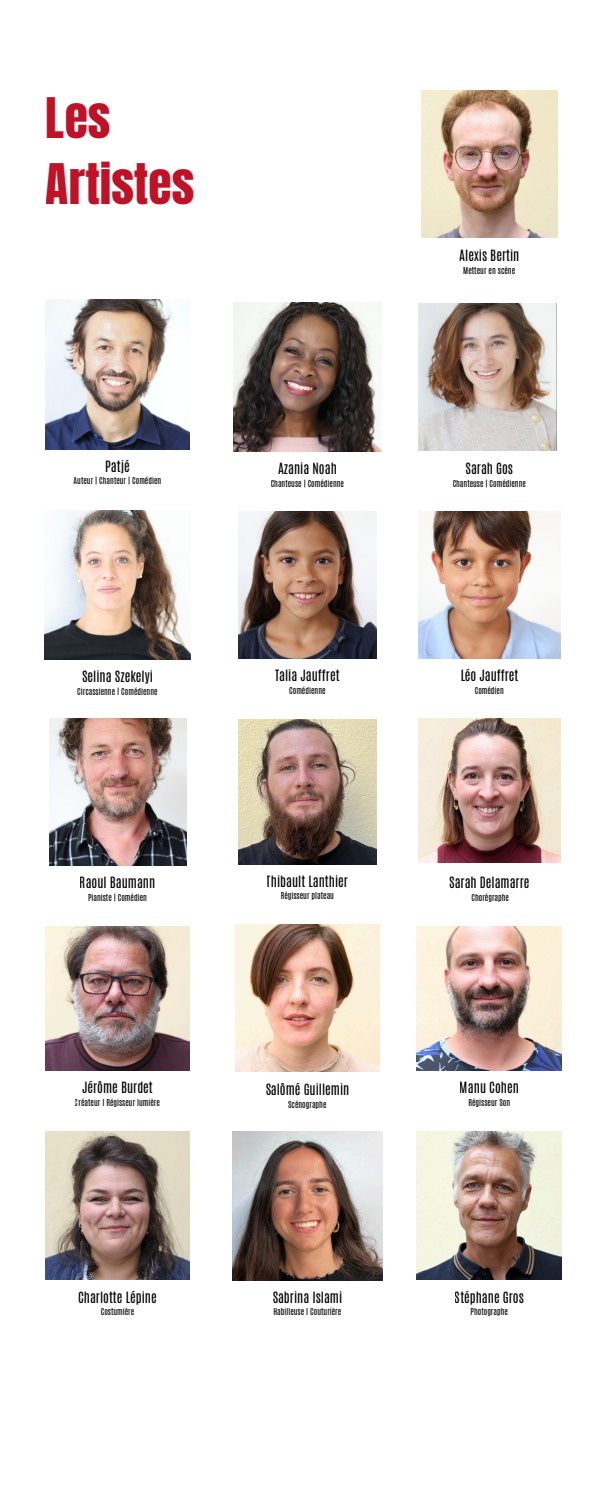
<style>
.page{position:relative;width:600px;height:1500px;background:#fff}
.page>*{position:absolute;margin:0;border:0;box-sizing:border-box;transform-origin:0 0}
.t1{font:47.5px/66.2px "Anton";color:#c01226}
.t2{font:13px "Antonio";color:#000}
.t3{font:8px "Antonio";color:#000}
</style>
<div class="page">
<img style="left:44px;top:510px;width:147px;height:150px">
<img style="left:239px;top:511px;width:137px;height:147px">
<img style="left:418px;top:511px;width:142px;height:147px">
<img style="left:234px;top:303px;width:147px;height:148px">
<img style="left:418px;top:303px;width:139px;height:148px">
<img style="left:46px;top:300px;width:144px;height:150px">
<img style="left:49px;top:718px;width:137px;height:148px">
<img style="left:418px;top:718px;width:142px;height:145px">
<img style="left:239px;top:719px;width:137px;height:145px">
<img style="left:235px;top:924px;width:144px;height:148px">
<img style="left:45px;top:926px;width:145px;height:144px">
<img style="left:417px;top:926px;width:145px;height:144px">
<img style="left:421px;top:90px;width:136px;height:148px">
<img style="left:45px;top:1131px;width:145px;height:148px">
<img style="left:417px;top:1132px;width:145px;height:147px">
<img style="left:232px;top:1132px;width:150px;height:148px">
<h1 class="t1" style="left:46px;top:85px;width:150px">Les<br>Artistes</h1>
<h2 class="t2" style="left:459px;top:246px;width:62px">Alexis Bertin</h2>
<p class="t3" style="left:463px;top:265px;width:53px">Metteur en scène</p>
<h2 class="t2" style="left:105px;top:457px;width:26px">Patjé</h2>
<p class="t3" style="left:74px;top:475px;width:89px">Auteur | Chanteur | Comédien</p>
<h2 class="t2" style="left:278px;top:459px;width:60px">Azania Noah</h2>
<p class="t3" style="left:271px;top:478px;width:75px">Chanteuse | Comédienne</p>
<h2 class="t2" style="left:466px;top:459px;width:49px">Sarah Gos</h2>
<p class="t3" style="left:453px;top:478px;width:75px">Chanteuse | Comédienne</p>
<h2 class="t2" style="left:82px;top:667px;width:72px">Selina Szekelyi</h2>
<p class="t3" style="left:77px;top:686px;width:82px">Circassienne | Comédienne</p>
<h2 class="t2" style="left:275px;top:666px;width:66px">Talia Jauffret</h2>
<p class="t3" style="left:289px;top:685px;width:38px">Comédienne</p>
<h2 class="t2" style="left:460px;top:666px;width:60px">Léo Jauffret</h2>
<p class="t3" style="left:475px;top:685px;width:31px">Comédien</p>
<h2 class="t2" style="left:80px;top:873px;width:77px">Raoul Baumann</h2>
<p class="t3" style="left:88px;top:892px;width:60px">Pianiste | Comédien</p>
<h2 class="t2" style="left:267px;top:872px;width:83px">Thibault Lanthier</h2>
<p class="t3" style="left:281px;top:890px;width:55px">Régisseur plateau</p>
<h2 class="t2" style="left:449px;top:873px;width:82px">Sarah Delamarre</h2>
<p class="t3" style="left:471px;top:891px;width:39px">Chorégraphe</p>
<h2 class="t2" style="left:82px;top:1078px;width:72px">Jérôme Burdet</h2>
<p class="t3" style="left:75px;top:1097px;width:87px">Créateur I Régisseur lumière</p>
<h2 class="t2" style="left:265px;top:1081px;width:86px">Salômé Guillemin</h2>
<p class="t3" style="left:288px;top:1099px;width:40px">Scénographe</p>
<h2 class="t2" style="left:460px;top:1079px;width:61px">Manu Cohen</h2>
<p class="t3" style="left:468px;top:1097px;width:43px">Régisseur Son</p>
<h2 class="t2" style="left:78px;top:1288px;width:80px">Charlotte Lépine</h2>
<p class="t3" style="left:101px;top:1306px;width:35px">Costumière</p>
<h2 class="t2" style="left:273px;top:1288px;width:71px">Sabrina Islami</h2>
<p class="t3" style="left:273px;top:1306px;width:69px">Habilleuse I Couturière</p>
<h2 class="t2" style="left:455px;top:1288px;width:71px">Stéphane Gros</h2>
<p class="t3" style="left:471px;top:1306px;width:39px">Photographe</p>
</div>
